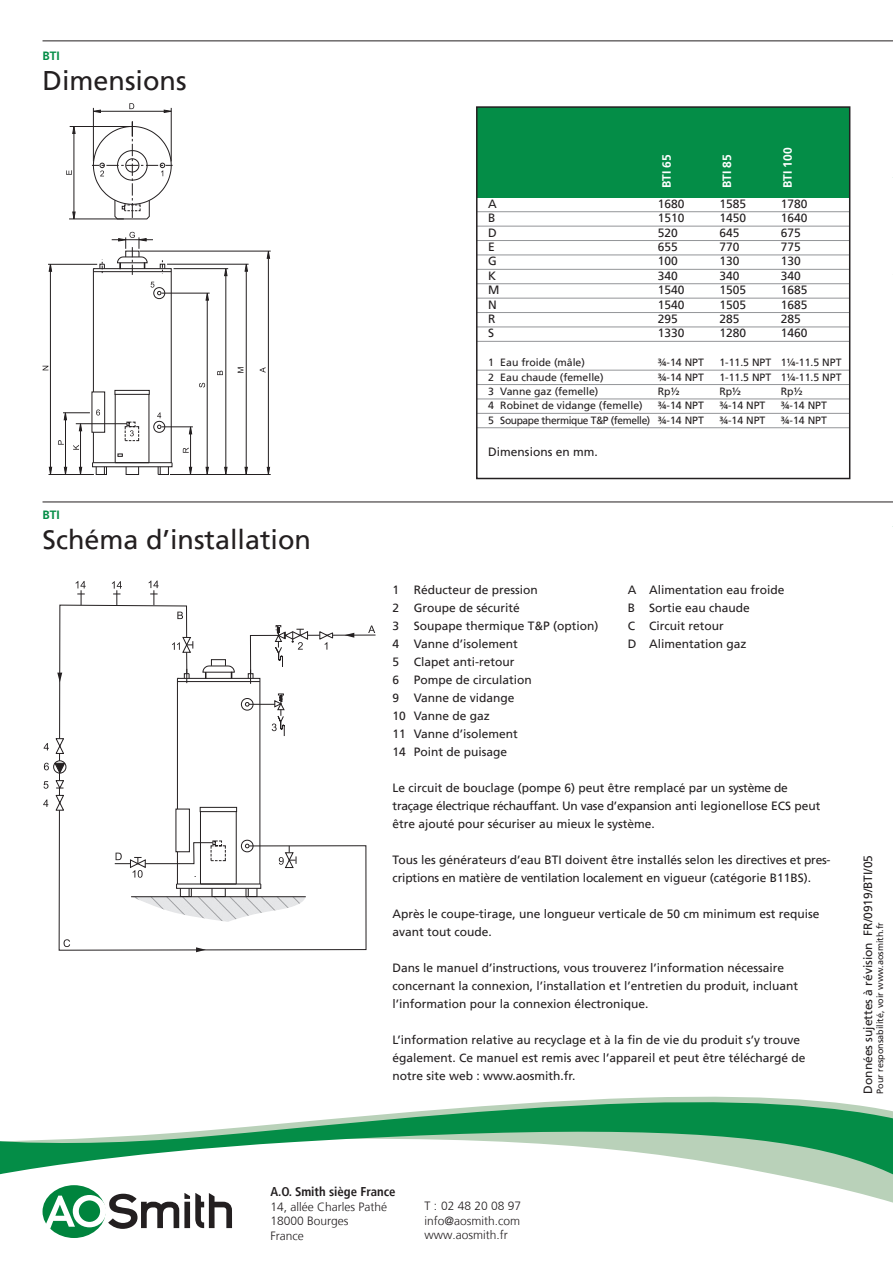
<style>
.page{position:relative;width:893px;height:1263px;background:#fff}
.page>*{position:absolute;margin:0;border:0;box-sizing:border-box;transform-origin:0 0}
.t1{font:27px "Frutiger LT";color:#231f20}
.t2{font:700 condensed 12.75px "Frutiger LT";color:#231f20}
.t3{font:12px/18px "Frutiger LT";color:#231f20}
.t4{font:300 12px/14.4px "Frutiger LT";color:#231f20;text-align:justify}
.t5{font:700 12px "Frutiger LT";color:#fff}
.t6{font:700 12px "Frutiger LT";color:#048d47}
.t7{font:10.5px "Frutiger LT";color:#231f20}
.t8{font:10.5px "Frutiger LT";letter-spacing:-.035em;color:#231f20}
.t9{font:9px "Frutiger LT";color:#231f20}
</style>
<div class="page">
<svg style="left:0;top:1099px;width:893px;height:99px"></svg>
<div style="left:43px;top:1185px;width:63px;height:53px;background:#00843d;border-radius:50%"></div>
<svg style="left:45px;top:1193px;width:187px;height:36px"></svg>
<hr style="left:43px;top:502px;width:850px;height:1px;background:#231f20">
<svg style="left:0;top:1141px;width:1px;height:33px"></svg>
<hr style="left:251px;top:635px;width:125px;height:1px;background:#231f20">
<svg style="left:368px;top:625px;width:7px;height:8px"></svg>
<svg style="left:59px;top:631px;width:308px;height:320px"></svg>
<svg style="left:64px;top:939px;width:6px;height:8px"></svg>
<svg style="left:163px;top:109px;width:8px;height:4px"></svg>
<hr style="left:100px;top:111px;width:64px;height:1px;background:#231f20">
<svg style="left:92px;top:109px;width:9px;height:4px"></svg>
<hr style="left:93px;top:108px;width:1px;height:53px;background:#231f20">
<hr style="left:171px;top:108px;width:1px;height:53px;background:#231f20">
<hr style="left:70px;top:126px;width:60px;height:1px;background:#231f20">
<svg style="left:72px;top:127px;width:4px;height:7px"></svg>
<hr style="left:74px;top:133px;width:1px;height:82px;background:#231f20">
<hr style="left:69px;top:219px;width:55px;height:1px;background:#231f20">
<svg style="left:66px;top:170px;width:6px;height:5px"></svg>
<svg style="left:72px;top:211px;width:4px;height:9px"></svg>
<svg style="left:92px;top:121px;width:81px;height:99px"></svg>
<svg style="left:129px;top:103px;width:5px;height:6px"></svg>
<svg style="left:43px;top:232px;width:265px;height:665px"></svg>
<div style="left:477px;top:107px;width:373px;height:90px;background:#048d47"></div>
<hr style="left:477px;top:211px;width:373px;height:1px;background:#939598">
<hr style="left:477px;top:226px;width:373px;height:1px;background:#939598">
<hr style="left:477px;top:240px;width:373px;height:1px;background:#939598">
<hr style="left:477px;top:255px;width:373px;height:1px;background:#939598">
<hr style="left:477px;top:269px;width:373px;height:1px;background:#939598">
<hr style="left:477px;top:283px;width:373px;height:1px;background:#939598">
<hr style="left:477px;top:298px;width:373px;height:1px;background:#939598">
<hr style="left:477px;top:312px;width:373px;height:1px;background:#939598">
<hr style="left:477px;top:327px;width:373px;height:1px;background:#939598">
<hr style="left:477px;top:341px;width:373px;height:1px;background:#939598">
<hr style="left:477px;top:370px;width:373px;height:1px;background:#939598">
<hr style="left:477px;top:384px;width:373px;height:1px;background:#939598">
<hr style="left:477px;top:399px;width:373px;height:1px;background:#939598">
<hr style="left:477px;top:413px;width:373px;height:1px;background:#939598">
<hr style="left:477px;top:427px;width:373px;height:1px;background:#939598">
<div style="left:476px;top:106px;width:374px;height:373px;border:2px solid #231f20"></div>
<hr style="left:43px;top:41px;width:850px;height:1px;background:#231f20">
<p class="t6" style="left:43px;top:49px;width:19px">BTI</p>
<h1 class="t1" style="left:43px;top:65px;width:146px">Dimensions</h1>
<p class="t6" style="left:43px;top:508px;width:19px">BTI</p>
<h1 class="t1" style="left:43px;top:524px;width:270px">Schéma d’installation</h1>
<p class="t5" style="left:659px;top:188px;width:36px;rotate:-90deg">BTI 65</p>
<p class="t5" style="left:720px;top:188px;width:36px;rotate:-90deg">BTI 85</p>
<p class="t5" style="left:780px;top:188px;width:42px;rotate:-90deg">BTI 100</p>
<p class="t3" style="left:488px;top:195px;width:10px">A</p>
<p class="t3" style="left:658px;top:195px;width:28px">1680</p>
<p class="t3" style="left:719px;top:195px;width:28px">1585</p>
<p class="t3" style="left:781px;top:195px;width:28px">1780</p>
<p class="t3" style="left:488px;top:209px;width:9px">B</p>
<p class="t3" style="left:658px;top:209px;width:28px">1510</p>
<p class="t3" style="left:719px;top:209px;width:28px">1450</p>
<p class="t3" style="left:781px;top:209px;width:28px">1640</p>
<p class="t3" style="left:488px;top:224px;width:10px">D</p>
<p class="t3" style="left:658px;top:224px;width:22px">520</p>
<p class="t3" style="left:719px;top:224px;width:22px">645</p>
<p class="t3" style="left:781px;top:224px;width:22px">675</p>
<p class="t3" style="left:488px;top:238px;width:8px">E</p>
<p class="t3" style="left:658px;top:238px;width:22px">655</p>
<p class="t3" style="left:719px;top:238px;width:22px">770</p>
<p class="t3" style="left:781px;top:238px;width:22px">775</p>
<p class="t3" style="left:488px;top:252px;width:10px">G</p>
<p class="t3" style="left:658px;top:252px;width:22px">100</p>
<p class="t3" style="left:719px;top:252px;width:22px">130</p>
<p class="t3" style="left:781px;top:252px;width:22px">130</p>
<p class="t3" style="left:488px;top:267px;width:10px">K</p>
<p class="t3" style="left:658px;top:267px;width:22px">340</p>
<p class="t3" style="left:719px;top:267px;width:22px">340</p>
<p class="t3" style="left:781px;top:267px;width:22px">340</p>
<p class="t3" style="left:488px;top:281px;width:13px">M</p>
<p class="t3" style="left:658px;top:281px;width:28px">1540</p>
<p class="t3" style="left:719px;top:281px;width:28px">1505</p>
<p class="t3" style="left:781px;top:281px;width:28px">1685</p>
<p class="t3" style="left:488px;top:296px;width:10px">N</p>
<p class="t3" style="left:658px;top:296px;width:28px">1540</p>
<p class="t3" style="left:719px;top:296px;width:28px">1505</p>
<p class="t3" style="left:781px;top:296px;width:28px">1685</p>
<p class="t3" style="left:488px;top:310px;width:9px">R</p>
<p class="t3" style="left:658px;top:310px;width:22px">295</p>
<p class="t3" style="left:719px;top:310px;width:22px">285</p>
<p class="t3" style="left:781px;top:310px;width:22px">285</p>
<p class="t3" style="left:488px;top:324px;width:7px">S</p>
<p class="t3" style="left:658px;top:324px;width:28px">1330</p>
<p class="t3" style="left:719px;top:324px;width:28px">1280</p>
<p class="t3" style="left:781px;top:324px;width:28px">1460</p>
<p class="t7" style="left:488px;top:356px;width:98px">1 Eau froide (mâle)</p>
<p class="t7" style="left:658px;top:356px;width:48px">¾-14 NPT</p>
<p class="t7" style="left:719px;top:356px;width:124px">1-11.5 NPT 1¼-11.5 NPT</p>
<p class="t7" style="left:488px;top:371px;width:117px">2 Eau chaude (femelle)</p>
<p class="t7" style="left:658px;top:371px;width:48px">¾-14 NPT</p>
<p class="t7" style="left:719px;top:371px;width:124px">1-11.5 NPT 1¼-11.5 NPT</p>
<p class="t7" style="left:488px;top:385px;width:112px">3 Vanne gaz (femelle)</p>
<p class="t7" style="left:658px;top:385px;width:23px">Rp½</p>
<p class="t7" style="left:719px;top:385px;width:23px">Rp½</p>
<p class="t7" style="left:781px;top:385px;width:23px">Rp½</p>
<p class="t7" style="left:488px;top:400px;width:156px">4 Robinet de vidange (femelle)</p>
<p class="t7" style="left:658px;top:400px;width:48px">¾-14 NPT</p>
<p class="t7" style="left:719px;top:400px;width:48px">¾-14 NPT</p>
<p class="t7" style="left:781px;top:400px;width:48px">¾-14 NPT</p>
<p class="t8" style="left:488px;top:414px;width:217px">5 Soupape thermique T&amp;P (femelle) ¾-14 NPT</p>
<p class="t7" style="left:719px;top:414px;width:48px">¾-14 NPT</p>
<p class="t7" style="left:781px;top:414px;width:48px">¾-14 NPT</p>
<p class="t3" style="left:488px;top:443px;width:111px">Dimensions en mm.</p>
<p class="t3" style="left:628px;top:581px;width:158px">A Alimentation eau froide<br>B Sortie eau chaude<br>C Circuit retour<br>D Alimentation gaz</p>
<p class="t3" style="left:393px;top:581px;width:207px">1 Réducteur de pression<br>2 Groupe de sécurité<br>3 Soupape thermique T&amp;P (option)<br>4 Vanne d’isolement<br>5 Clapet anti-retour<br>6 Pompe de circulation<br>9 Vanne de vidange<br>10 Vanne de gaz<br>11 Vanne d’isolement<br>14 Point de puisage</p>
<p class="t3" style="left:393px;top:779px;width:429px">Le circuit de bouclage (pompe 6) peut être remplacé par un système de traçage électrique réchauffant. Un vase d’expansion anti legionellose ECS peut être ajouté pour sécuriser au mieux le système.</p>
<p class="t3" style="left:393px;top:851px;width:439px">Tous les générateurs d’eau BTI doivent être installés selon les directives et pres&shy;criptions en matière de ventilation localement en vigueur (catégorie B11BS).</p>
<p class="t3" style="left:393px;top:905px;width:428px">Après le coupe-tirage, une longueur verticale de 50 cm minimum est requise avant tout coude.</p>
<p class="t3" style="left:393px;top:959px;width:407px">Dans le manuel d’instructions, vous trouverez l’information nécessaire concernant la connexion, l’installation et l’entretien du produit, incluant l’information pour la connexion électronique.</p>
<p class="t3" style="left:393px;top:1031px;width:414px">L’information relative au recyclage et à la fin de vie du produit s’y trouve également. Ce manuel est remis avec l’appareil et peut être téléchargé de notre site web : www.aosmith.fr.</p>
<p class="t3" style="left:859px;top:1094px;width:240px;rotate:-90deg">Données sujettes à révision FR/0919/BTI/05</p>
<p class="t9" style="left:875px;top:1094px;width:173px;rotate:-90deg">Pour responsabilité, voir www.aosmith.fr</p>
<p class="t2" style="left:270px;top:1184px;width:127px">A.O. Smith siège France</p>
<p class="t4" style="left:270px;top:1199px;width:118px;text-align:left">14, allée Charles Pathé<br>18000 Bourges<br>France</p>
<p class="t4" style="left:424px;top:1199px;width:98px">T : 02 48 20 08 97 info@aosmith.com www.aosmith.fr</p>
</div>
